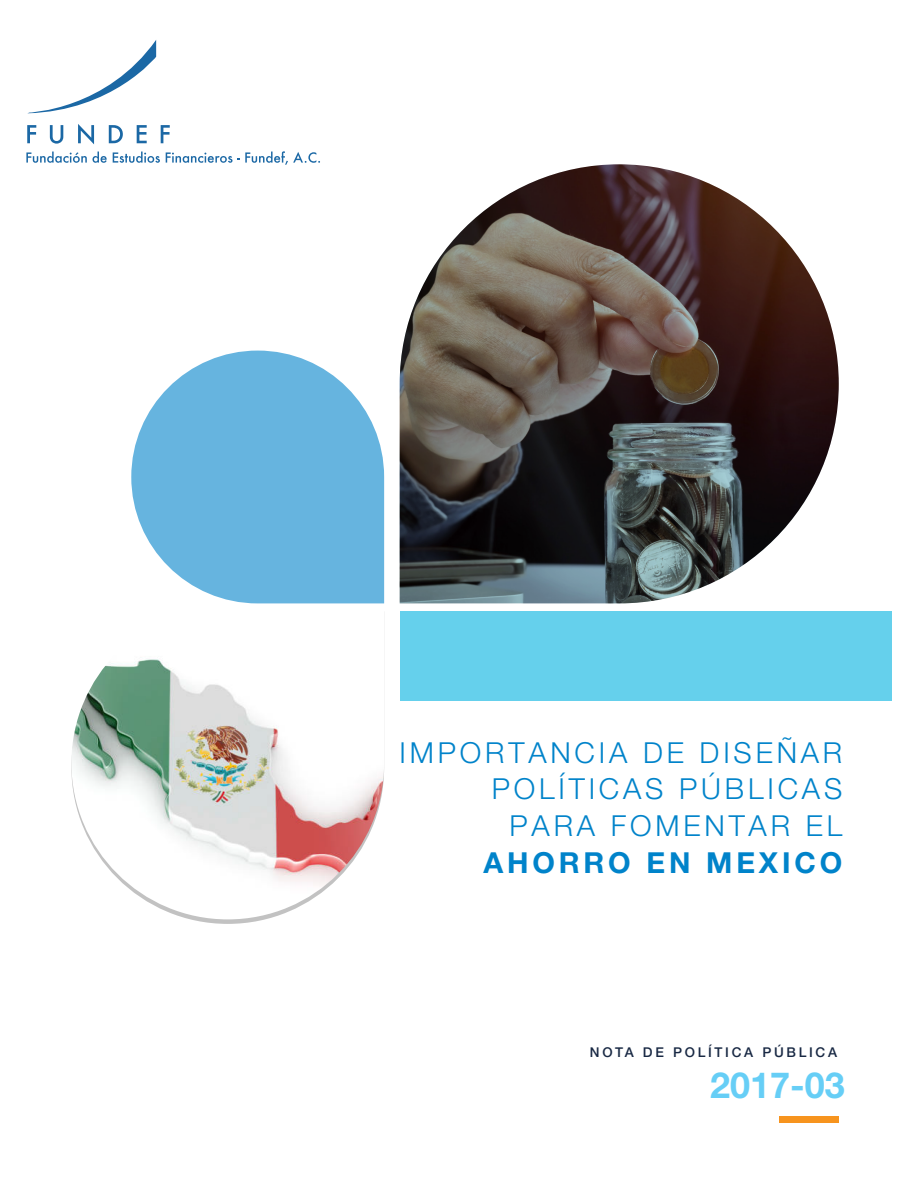
<style>
.page{position:relative;width:918px;height:1188px;background:#fff}
.page>*{position:absolute;margin:0;border:0;box-sizing:border-box;transform-origin:0 0}
.t1{font:700 36px "Helvetica Neue LT Std";color:#66cef6}
.t2{font:300 28.95px/36.8px "Helvetica Neue LT Std";letter-spacing:.13em;color:#0083ca;text-align:right}
.t3{font:500 13.5px "Helvetica Neue LT Std";letter-spacing:.2em;color:#192944}
.s1{font-weight:700}
</style>
<div class="page">
<img style="left:400px;top:164px;width:439px;height:439px">
<svg style="left:131px;top:351px;width:253px;height:252px;fill:#66b4df"></svg>
<img style="left:71px;top:659px;width:313px;height:260px">
<div style="left:400px;top:611px;width:492px;height:90px;background:#65d0ec"></div>
<div style="left:779px;top:1116px;width:60px;height:6px;background:#f7941e"></div>
<svg style="left:27px;top:125px;width:9px;height:18px"></svg>
<svg style="left:50px;top:125px;width:13px;height:19px"></svg>
<svg style="left:78px;top:124px;width:16px;height:20px"></svg>
<svg style="left:109px;top:125px;width:14px;height:18px"></svg>
<svg style="left:137px;top:125px;width:10px;height:18px"></svg>
<svg style="left:161px;top:125px;width:9px;height:18px"></svg>
<svg style="left:28px;top:40px;width:128px;height:73px"></svg>
<svg style="left:26px;top:152px;width:61px;height:11px"></svg>
<svg style="left:93px;top:152px;width:14px;height:11px"></svg>
<svg style="left:113px;top:152px;width:47px;height:11px"></svg>
<svg style="left:166px;top:151px;width:154px;height:14px"></svg>
<p class="t2" style="left:400px;top:733px;width:444px">IMPORTANCIA DE DISEÑAR<br>POLÍTICAS PÚBLICAS<br>PARA FOMENTAR EL<br><span class="s1">AHORRO EN MEXICO</span></p>
<p class="t3" style="left:590px;top:1045px;width:249px">NOTA DE POLÍTICA PÚBLICA</p>
<p class="t1" style="left:710px;top:1062px;width:136px">2017-03</p>
</div>
